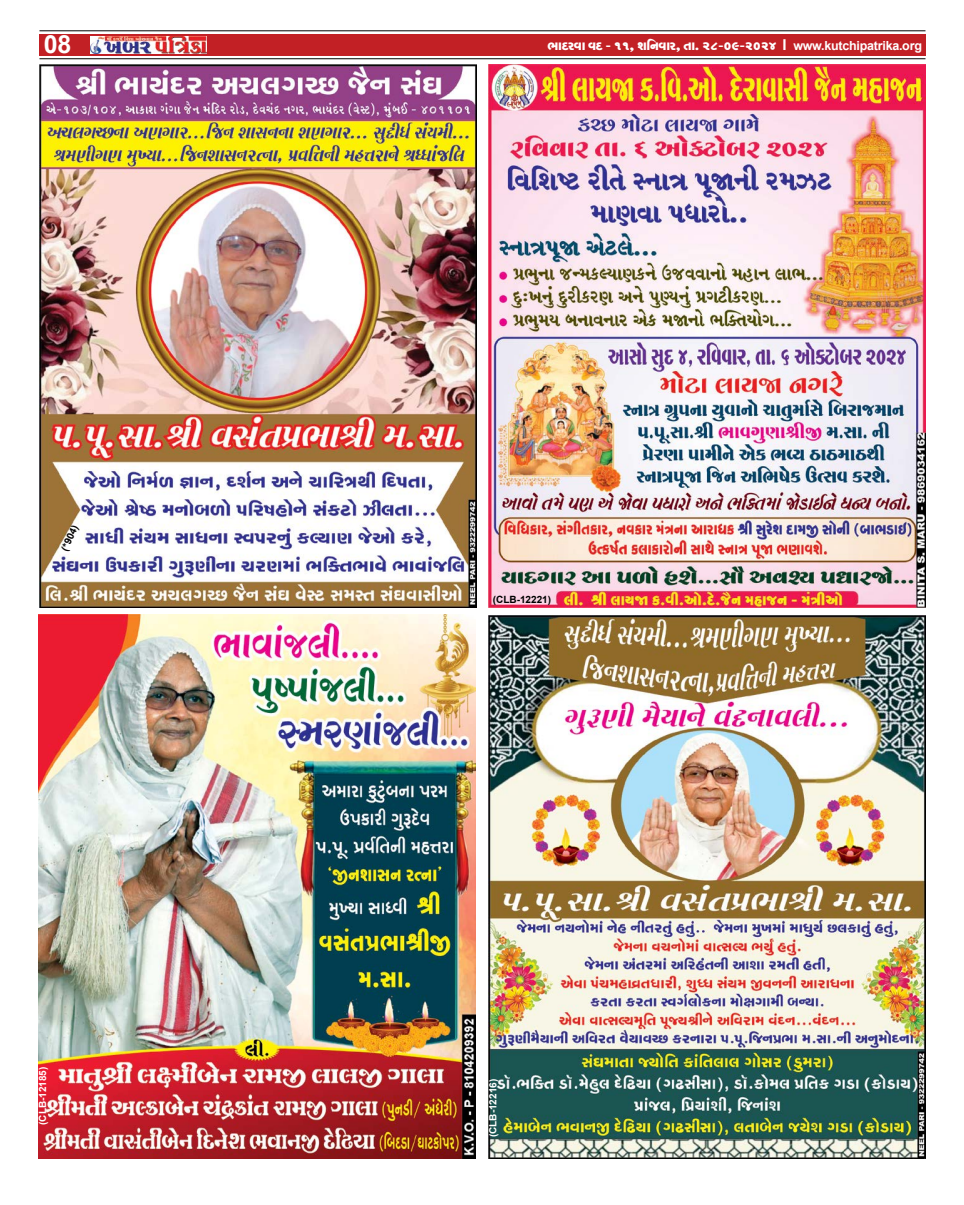
<style>
.page{position:relative;width:964px;height:1205px;background:#fff}
.page>*{position:absolute;margin:0;border:0;box-sizing:border-box;transform-origin:0 0}
.t1{font:700 25px "Arial";color:#fff}
.t2{font:15px "SHREE GUJ7";letter-spacing:-.02em;color:#fff}
.t3{font:700 10px "Arial";color:#fff}
.t4{font:700 10px "Arial";color:#000}
.s1{font-family:"Arial";font-weight:700}
.s2{font-family:"Arial";font-weight:700;font-size:12.5px}
</style>
<div class="page">
<div style="left:39px;top:34px;width:887px;height:21px;background:#c22025"></div>
<hr style="left:39px;top:58px;width:886px;height:1px;background:#000">
<hr style="left:39px;top:30px;width:886px;height:1px;background:#000">
<img style="left:90px;top:36px;width:116px;height:17px">
<img style="left:40px;top:64px;width:437px;height:543px">
<img style="left:488px;top:615px;width:437px;height:543px">
<img style="left:488px;top:64px;width:437px;height:544px">
<img style="left:39px;top:615px;width:437px;height:543px">
<h1 class="t1" style="left:44px;top:27px;width:29px">08</h1>
<p class="t2" style="left:547px;top:38px;width:376px">cpv$fhp hv$ - 11, ir“hpf, sp. 28-09-2024 <span class="s1">I</span> <span class="s2">www.kutchipatrika.org</span></p>
<p class="t4" style="left:57px;top:547px;width:29px;rotate:-65deg">(*904)</p>
<p class="t3" style="left:36px;top:1125px;width:60px;rotate:-90deg">(CLB-12185)</p>
<p class="t4" style="left:493px;top:592px;width:60px">(CLB-12221)</p>
<p class="t3" style="left:486px;top:1137px;width:60px;rotate:-90deg">(CLB-12216)</p>
</div>
